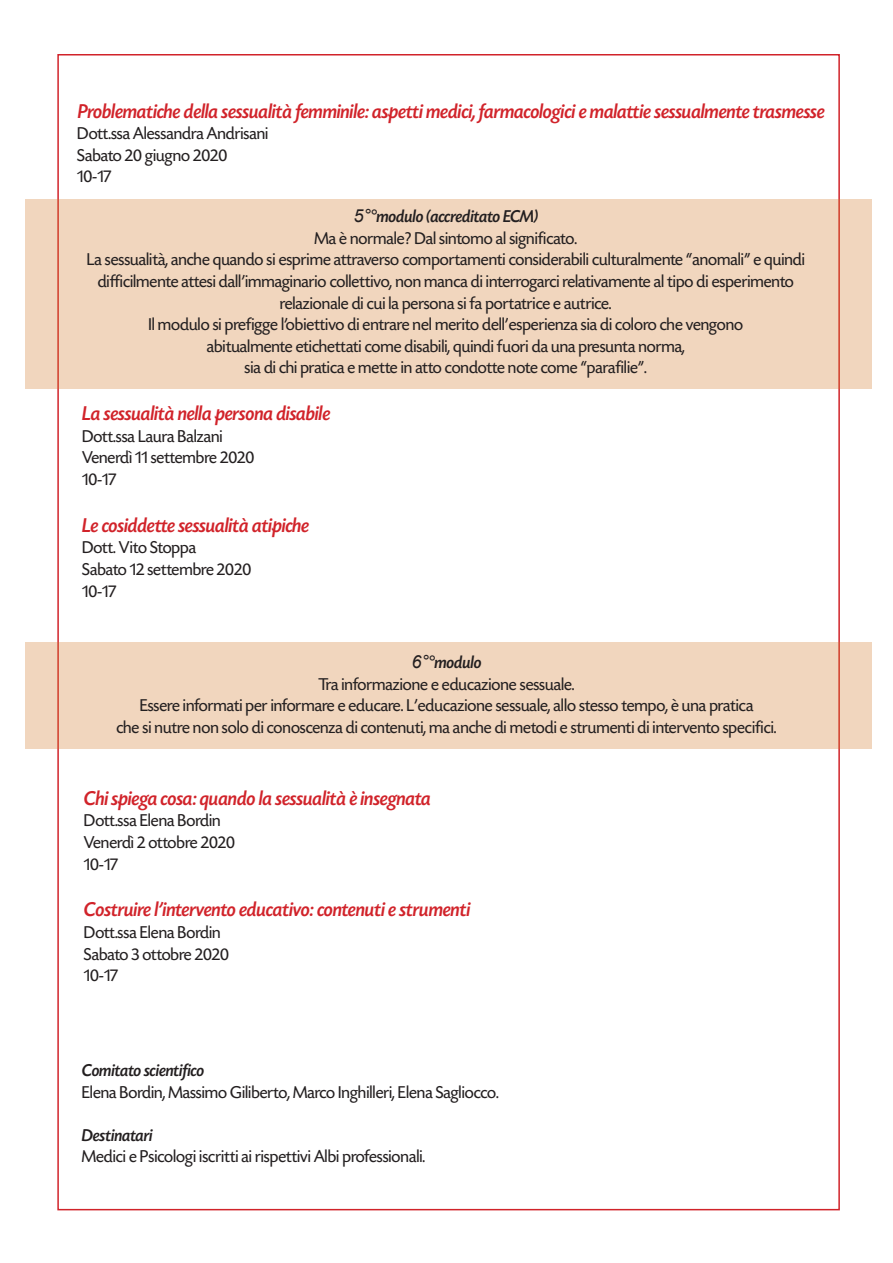
<style>
.page{position:relative;width:893px;height:1263px;background:#fff}
.page>*{position:absolute;margin:0;border:0;box-sizing:border-box;transform-origin:0 0}
.t1{font:italic 500 21px "Today SHOP";color:#d1232a}
.t2{font:18px/21.6px "Today SHOP";color:#231f20}
.t3{font:italic 500 18px "Today SHOP";color:#231f20}
.s1{font-family:"Arial";font-style:italic}
.s2{font-weight:500;font-style:italic}
</style>
<div class="page">
<div style="left:26px;top:199px;width:846px;height:190px;background:#f1d6be"></div>
<div style="left:26px;top:643px;width:846px;height:106px;background:#f1d6be"></div>
<p class="t1" style="left:78px;top:100px;width:748px">Problematiche della sessualità femminile: aspetti medici, farmacologici e malattie sessualmente trasmesse</p>
<p class="t2" style="left:77px;top:123px;width:193px">Dott.ssa Alessandra Andrisani<br>Sabato 20 giugno 2020<br>10-17</p>
<p class="t2" style="left:87px;top:206px;width:720px;text-align:center"><span class="s1">5°</span><span class="s2">° modulo (accreditato ECM)<br></span>Ma è normale? Dal sintomo al significato.<br>La sessualità, anche quando si esprime attraverso comportamenti considerabili culturalmente “anomali” e quindi difficilmente attesi dall’immaginario collettivo, non manca di interrogarci relativamente al tipo di esperimento relazionale di cui la persona si fa portatrice e autrice.<br>Il modulo si prefigge l’obiettivo di entrare nel merito dell’esperienza sia di coloro che vengono<br>abitualmente etichettati come disabili, quindi fuori da una presunta norma,<br>sia di chi pratica e mette in atto condotte note come “parafilie”.</p>
<p class="t1" style="left:82px;top:403px;width:249px">La sessualità nella persona disabile</p>
<p class="t2" style="left:82px;top:426px;width:174px">Dott.ssa Laura Balzani<br>Venerdì 11 settembre 2020<br>10-17</p>
<p class="t1" style="left:82px;top:514px;width:228px">Le cosiddette sessualità atipiche</p>
<p class="t2" style="left:82px;top:537px;width:170px">Dott. Vito Stoppa<br>Sabato 12 settembre 2020<br>10-17</p>
<p class="t2" style="left:117px;top:652px;width:661px;text-align:center"><span class="s1">6°</span><span class="s2">° modulo<br></span>Tra informazione e educazione sessuale.<br>Essere informati per informare e educare. L’educazione sessuale, allo stesso tempo, è una pratica<br>che si nutre non solo di conoscenza di contenuti, ma anche di metodi e strumenti di intervento specifici.</p>
<p class="t1" style="left:84px;top:787px;width:348px">Chi spiega cosa: quando la sessualità è insegnata</p>
<p class="t2" style="left:84px;top:810px;width:153px">Dott.ssa Elena Bordin<br>Venerdì 2 ottobre 2020<br>10-17</p>
<p class="t1" style="left:84px;top:899px;width:388px">Costruire l’intervento educativo: contenuti e strumenti</p>
<p class="t2" style="left:84px;top:922px;width:147px">Dott.ssa Elena Bordin<br>Sabato 3 ottobre 2020<br>10-17</p>
<p class="t3" style="left:82px;top:1061px;width:124px">Comitato scientifico</p>
<p class="t2" style="left:82px;top:1082px;width:418px">Elena Bordin, Massimo Giliberto, Marco Inghilleri, Elena Sagliocco.</p>
<p class="t3" style="left:82px;top:1126px;width:72px">Destinatari</p>
<p class="t2" style="left:82px;top:1146px;width:345px">Medici e Psicologi iscritti ai rispettivi Albi professionali.</p>
</div>
